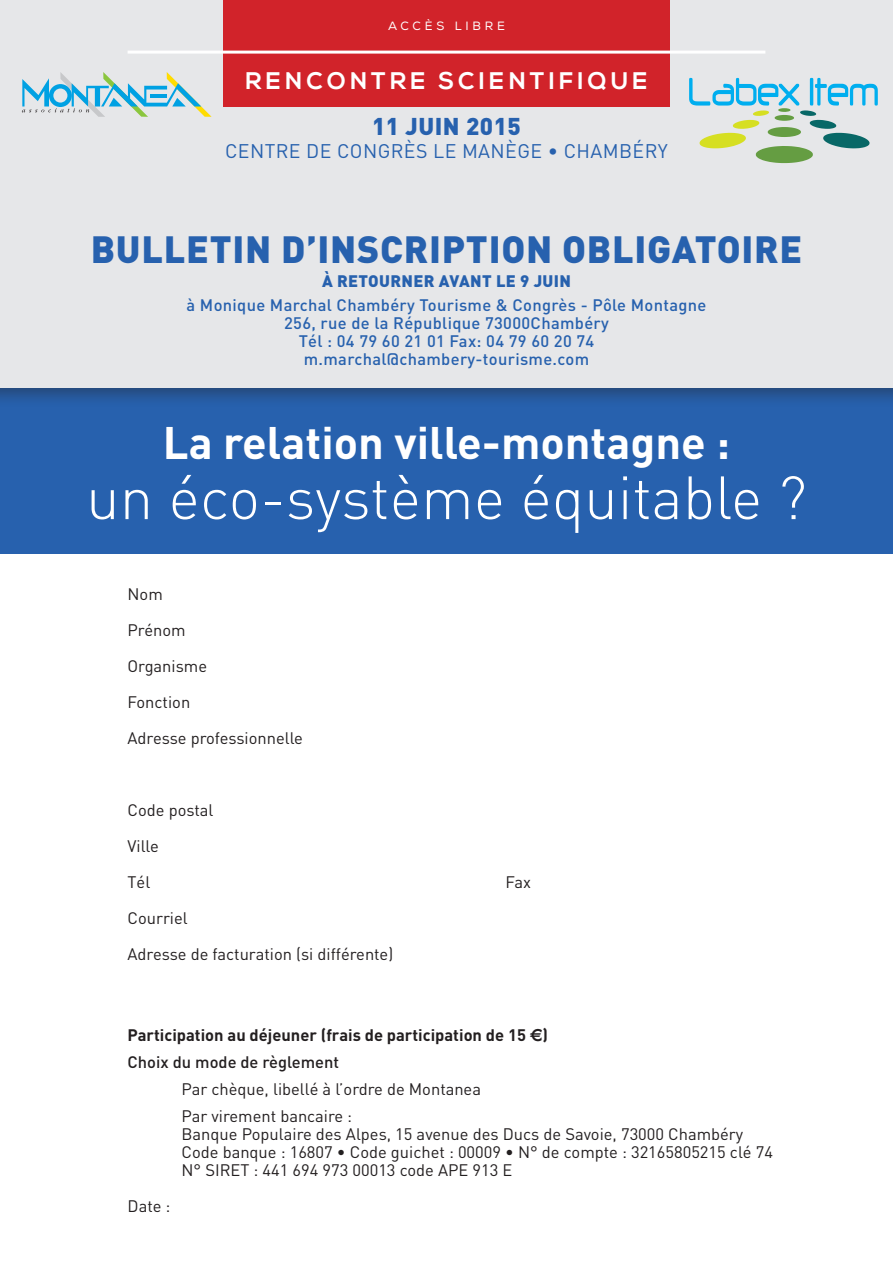
<style>
.page{position:relative;width:893px;height:1263px;background:#fff}
.page>*{position:absolute;margin:0;border:0;box-sizing:border-box;transform-origin:0 0}
.t1{font:300 60px "DIN";color:#fff}
.t2{font:700 45px "DIN";color:#fff}
.t3{font:900 37.5px "DIN";letter-spacing:.02em;color:#2761ae}
.t4{font:700 24px "Nexa";letter-spacing:.17em;color:#fff}
.t5{font:900 24px "DIN";letter-spacing:.02em;color:#2761ae}
.t6{font:19.5px "DIN";letter-spacing:.02em;color:#2761ae}
.t7{font:16.5px/36px "DIN";color:#231f20}
.t8{font:500 16.5px/18px "DIN";letter-spacing:.02em;color:#2761ae;text-align:center}
.t9{font:700 16.5px/27px "DIN";color:#231f20}
.t10{font:900 16.5px "DIN";letter-spacing:.02em;color:#2761ae}
.t11{font:12px "Nexa";letter-spacing:.315em;color:#fff}
.s1{font-family:"Euro Quartet"}
.s2{font-weight:500}
</style>
<div class="page">
<div style="left:0;top:361px;width:893px;height:192px;background:#2761ae"></div>
<div style="left:0;top:0;width:893px;height:408px;background:#231f20;opacity:.4"></div>
<div style="left:0;top:0;width:893px;height:388px;background:#e6e7e9"></div>
<div style="left:223px;top:0;width:447px;height:106px;background:#d1232a"></div>
<svg style="left:22px;top:72px;width:190px;height:45px"></svg>
<svg style="left:689px;top:78px;width:189px;height:85px"></svg>
<hr style="left:128px;top:51px;width:637px;height:3px;background:#fff">
<p class="t11" style="left:388px;top:19px;width:118px">ACCÈS LIBRE</p>
<h3 class="t4" style="left:245px;top:67px;width:404px">RENCONTRE SCIENTIFIQUE</h3>
<h3 class="t5" style="left:372px;top:110px;width:150px">11 JUIN 2015</h3>
<p class="t6" style="left:225px;top:139px;width:444px">CENTRE DE CONGRÈS LE MANÈGE • CHAMBÉRY</p>
<h3 class="t3" style="left:91px;top:224px;width:713px">BULLETIN D’INSCRIPTION OBLIGATOIRE</h3>
<p class="t10" style="left:322px;top:270px;width:27px">À RETO</p>
<p class="t10" style="left:379px;top:270px;width:193px">URNER AVANT LE 9 JUIN</p>
<p class="t8" style="left:187px;top:296px;width:521px">à Monique Marchal Chambéry Tourisme &amp; Congrès - Pôle Montagne 256, rue de la République 73000Chambéry<br>Tél : 04 79 60 21 01 Fax: 04 79 60 20 74 m.marchal@chambery-tourisme.com</p>
<h2 class="t2" style="left:163px;top:413px;width:569px">La relation ville-montagne :</h2>
<h1 class="t1" style="left:86px;top:461px;width:722px">un éco-système équitable ?</h1>
<p class="t7" style="left:128px;top:576px;width:177px">Nom<br>Prénom<br>Organisme<br>Fonction<br>Adresse professionnelle</p>
<p class="t7" style="left:128px;top:792px;width:87px">Code postal<br>Ville<br>Tél</p>
<p class="t7" style="left:128px;top:900px;width:267px">Courriel<br>Adresse de facturation (si différente)</p>
<p class="t7" style="left:506px;top:864px;width:27px">Fax</p>
<p class="t9" style="left:128px;top:1021px;width:422px">Participation au déjeuner (frais de participation de 15 <span class="s1">€</span>)<br><span class="s2">Choix du mode de règlement</span></p>
<p class="t7" style="left:182px;top:1075px;width:301px;line-height:27px">Par chèque, libellé à l’ordre de Montanea<br>Par virement bancaire :</p>
<p class="t7" style="left:182px;top:1125px;width:593px;line-height:18px">Banque Populaire des Alpes, 15 avenue des Ducs de Savoie, 73000 Chambéry<br>Code banque : 16807 • Code guichet : 00009 • N° de compte : 32165805215 clé 74<br>N° SIRET : 441 694 973 00013 code APE 913 E</p>
<p class="t7" style="left:128px;top:1188px;width:44px">Date :</p>
</div>
